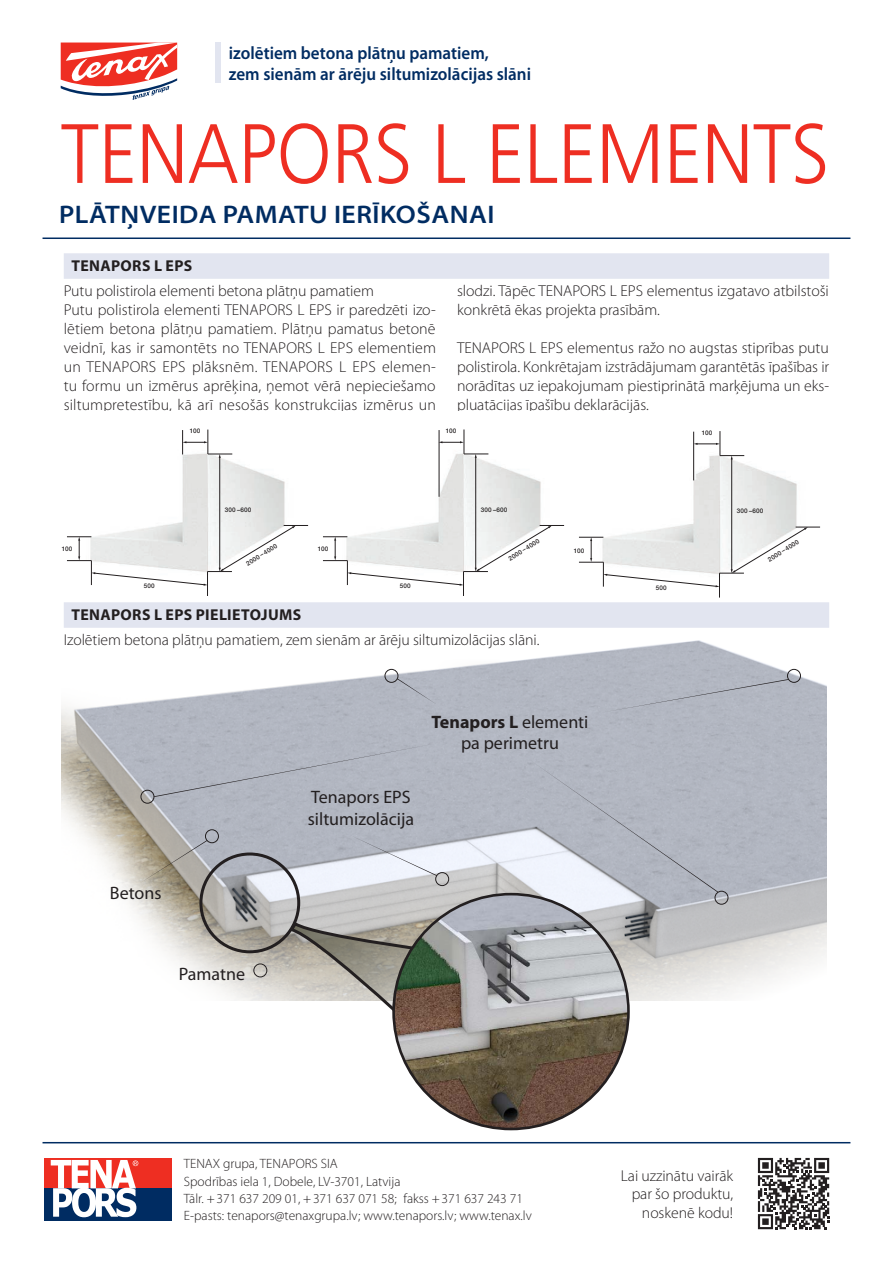
<style>
.page{position:relative;width:893px;height:1263px;background:#fff}
.page>*{position:absolute;margin:0;border:0;box-sizing:border-box;transform-origin:0 0}
.Nosaukums{font:300 84px "Frutiger";color:#ee2e22;scale:.91 1}
.Definīcija{font:600 semi-expanded 25.5px "Myriad Pro";letter-spacing:.02em;color:#002c62}
.t1{font:18px/21.6px "Myriad Pro";color:#231f20;text-align:center}
.Definīcija-2{font:600 18px/21.6px "Myriad Pro";color:#002c62;scale:.95 1}
.PamattekstsM{font:300 15.75px/18.9px "Myriad Pro";letter-spacing:-.005em;color:#231f20;text-align:justify}
.VirsrakstsM{font:700 15.75px "Myriad Pro";letter-spacing:.025em;color:#231f20}
.t2{font:300 13.5px/17.4px "Myriad Pro";color:#231f20}
.t3{font:500 6.3px "Helvetica Neue LTW1 G";color:#231f20}
.s1{font-weight:700}
</style>
<div class="page">
<hr style="left:43px;top:1142px;width:807px;height:1px;background:#002c62">
<div style="left:44px;top:1158px;width:128px;height:32px;background:#ee2e22"></div>
<div style="left:44px;top:1188px;width:128px;height:33px;background:#002c62"></div>
<svg style="left:51px;top:1160px;width:87px;height:57px"></svg>
<img style="left:61px;top:640px;width:765px;height:361px">
<div style="left:385px;top:669px;width:13px;height:14px;border:1px solid #231f20;border-radius:50%"></div>
<div style="left:141px;top:790px;width:13px;height:13px;border:1px solid #231f20;border-radius:50%"></div>
<div style="left:787px;top:669px;width:14px;height:14px;border:1px solid #231f20;border-radius:50%"></div>
<div style="left:715px;top:891px;width:13px;height:13px;border:1px solid #231f20;border-radius:50%"></div>
<div style="left:435px;top:872px;width:14px;height:14px;border:1px solid #231f20;border-radius:50%"></div>
<div style="left:205px;top:829px;width:14px;height:14px;border:1px solid #231f20;border-radius:50%"></div>
<div style="left:253px;top:963px;width:14px;height:14px;border:1px solid #231f20;border-radius:50%"></div>
<svg style="left:397px;top:678px;width:40px;height:27px"></svg>
<div style="left:154px;top:743px;width:283px;height:54px;background:#b2b6c1"></div>
<svg style="left:531px;top:761px;width:187px;height:131px"></svg>
<svg style="left:350px;top:835px;width:87px;height:41px"></svg>
<svg style="left:139px;top:840px;width:68px;height:43px"></svg>
<div style="left:601px;top:679px;width:188px;height:34px;background:#b2b7c1"></div>
<div style="left:64px;top:253px;width:765px;height:26px;background:#e2e5f0"></div>
<div style="left:64px;top:602px;width:765px;height:26px;background:#e2e5f0"></div>
<hr style="left:43px;top:237px;width:807px;height:2px;background:#002c62">
<div style="left:215px;top:43px;width:6px;height:40px;background:#e2e5f0"></div>
<svg style="left:61px;top:43px;width:116px;height:57px"></svg>
<img style="left:167px;top:429px;width:398px;height:97px">
<hr style="left:219px;top:457px;width:1px;height:111px;background:#231f20">
<svg style="left:67px;top:525px;width:241px;height:71px"></svg>
<svg style="left:182px;top:430px;width:50px;height:28px"></svg>
<hr style="left:439px;top:430px;width:1px;height:67px;background:#231f20">
<hr style="left:475px;top:457px;width:1px;height:111px;background:#231f20">
<svg style="left:439px;top:429px;width:49px;height:29px"></svg>
<svg style="left:323px;top:525px;width:241px;height:71px"></svg>
<img style="left:675px;top:431px;width:146px;height:97px">
<hr style="left:731px;top:459px;width:1px;height:111px;background:#231f20">
<svg style="left:579px;top:527px;width:241px;height:71px"></svg>
<svg style="left:694px;top:431px;width:50px;height:28px"></svg>
<hr style="left:693px;top:432px;width:1px;height:48px;background:#231f20">
<svg style="left:758px;top:1158px;width:71px;height:71px"></svg>
<div style="left:199px;top:852px;width:101px;height:101px;border:3px solid #231f20;border-radius:50%"></div>
<svg style="left:287px;top:920px;width:150px;height:103px"></svg>
<img style="left:394px;top:894px;width:234px;height:235px;border-radius:117px">
<p class="Definīcija-2" style="left:229px;top:41px;width:320px">izolētiem betona plātņu pamatiem,<br>zem sienām ar ārēju siltumizolācijas slāni</p>
<p class="Nosaukums" style="left:61px;top:105px;width:846px">TENAPORS L ELEMENTS</p>
<p class="Definīcija" style="left:59px;top:198px;width:437px">PLĀTŅVEIDA PAMATU IERĪKOŠANAI</p>
<p class="VirsrakstsM" style="left:71px;top:255px;width:122px">TENAPORS L EPS</p>
<p class="PamattekstsM" style="left:64px;top:281px;width:312px">Putu polistirola elementi betona plātņu pamatiem</p>
<p class="PamattekstsM" style="left:64px;top:300px;width:374px">Putu polistirola elementi TENAPORS L EPS ir paredzēti izo&shy;lētiem betona plātņu pamatiem. Plātņu pamatus betonē veidnī, kas ir samontēts no TENAPORS L EPS elementiem un TENAPORS EPS plāksnēm. TENAPORS L EPS elemen&shy;tu formu un izmērus aprēķina, ņemot vērā nepieciešamo siltumpretestību, kā arī nesošās konstrukcijas izmērus un</p>
<p class="PamattekstsM" style="left:457px;top:281px;width:373px">slodzi. Tāpēc TENAPORS L EPS elementus izgatavo atbilstoši konkrētā ēkas projekta prasībām.</p>
<p class="PamattekstsM" style="left:457px;top:338px;width:374px">TENAPORS L EPS elementus ražo no augstas stiprības putu polistirola. Konkrētajam izstrādājumam garantētās īpašības ir norādītas uz iepakojumam piestiprinātā marķējuma un eks&shy;pluatācijas īpašību deklarācijās.</p>
<p class="t3" style="left:62px;top:545px;width:12px">100</p>
<p class="t3" style="left:144px;top:582px;width:12px">500</p>
<p class="t3" style="left:190px;top:427px;width:12px">100</p>
<p class="t3" style="left:446px;top:427px;width:12px">100</p>
<p class="t3" style="left:225px;top:506px;width:28px">300 –600</p>
<p class="t3" style="left:481px;top:506px;width:28px">300 –600</p>
<p class="t3" style="left:702px;top:429px;width:12px">100</p>
<p class="t3" style="left:737px;top:507px;width:28px">300 –600</p>
<p class="t3" style="left:245px;top:560px;width:36px;rotate:-31deg">2000 – 4000</p>
<p class="t3" style="left:507px;top:555px;width:36px;rotate:-31deg">2000 – 4000</p>
<p class="t3" style="left:318px;top:545px;width:12px">100</p>
<p class="t3" style="left:766px;top:556px;width:36px;rotate:-31deg">2000 – 4000</p>
<p class="t3" style="left:574px;top:547px;width:12px">100</p>
<p class="t3" style="left:400px;top:582px;width:12px">500</p>
<p class="t3" style="left:656px;top:583px;width:12px">500</p>
<p class="VirsrakstsM" style="left:71px;top:604px;width:231px">TENAPORS L EPS PIELIETOJUMS</p>
<p class="PamattekstsM" style="left:64px;top:630px;width:477px">Izolētiem betona plātņu pamatiem, zem sienām ar ārēju siltumizolācijas slāni.</p>
<p class="t1" style="left:110px;top:882px;width:53px">Betons</p>
<p class="t1" style="left:179px;top:962px;width:68px">Pamatne</p>
<p class="t1" style="left:308px;top:786px;width:108px;text-align:left">Tenapors EPS siltumizolācija</p>
<p class="t1" style="left:432px;top:710px;width:158px"><span class="s1">Tenapors L</span> elementi pa perimetru</p>
<p class="t2" style="left:184px;top:1155px;width:350px">TENAX grupa, TENAPORS SIA<br>Spodrības iela 1, Dobele, LV-3701, Latvija<br>Tālr. +371 637 209 01, +371 637 071 58; fakss +371 637 243 71<br>E-pasts: tenapors@tenaxgrupa.lv; www.tenapors.lv; www.tenax.lv</p>
<p class="PamattekstsM" style="left:621px;top:1166px;width:114px;text-align:right">Lai uzzinātu vairāk par šo produktu, noskenē kodu!</p>
</div>
